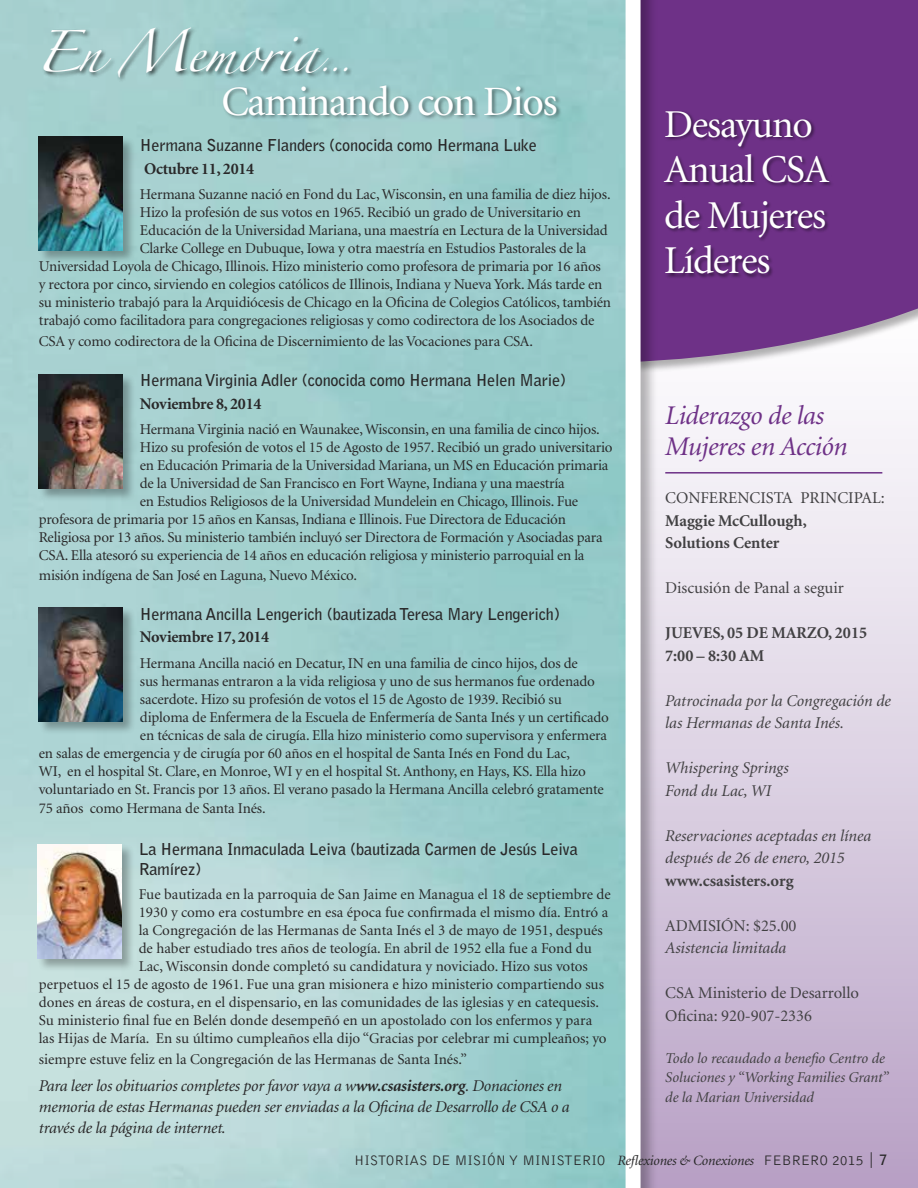
<style>
.page{position:relative;width:918px;height:1188px;background:#fff}
.page>*{position:absolute;margin:0;border:0;box-sizing:border-box;transform-origin:0 0}
.t1{font:41.85px "Minion";letter-spacing:-.03em;color:#fff}
.t2{font:39.45px/45.6px "Minion";letter-spacing:-.03em;color:#fff}
.t3{font:37.2px "Zapfino";letter-spacing:-.02em;color:#fff}
.t4{font:italic 27px/31.5px "Minion";letter-spacing:-.015em;color:#6e3187}
.t5{font:italic 16.5px/21px "Minion";letter-spacing:-.015em;color:#292829}
.t6{font:italic 16.5px/22.5px "Minion";letter-spacing:-.005em;color:#414042}
.t7{font:16.5px/22.5px "Minion";letter-spacing:-.005em;color:#414042}
.t8{font:700 16.5px/22.5px "Minion";letter-spacing:-.005em;color:#414042}
.t9{font:700 16.35px/20.1px "Bell Gothic";letter-spacing:-.015em;color:#292829}
.t10{font:700 16.35px "Minion";letter-spacing:-.015em;color:#292829}
.t11{font:15px "Minion";letter-spacing:-.015em;color:#292829}
.t12{font:italic 15px/19.5px "Minion";letter-spacing:-.005em;color:#414042}
.t13{font:300 14.25px "Bell Gothic";color:#292829}
.s1{font-size:23.25px}
.s2{font-weight:700}
.s3{font-family:"Minion";font-weight:400;font-style:italic}
.s4{font-family:"Helvetica";font-size:15.6px}
</style>
<div class="page">
<div style="left:629px;top:284px;width:289px;height:904px;background:linear-gradient(to bottom,#fff,#b9a2c6)"></div>
<div style="left:631px;top:0;width:287px;height:373px;background:#000;opacity:.3"></div>
<svg style="left:659px;top:0;width:259px;height:362px;fill:#6e3187"></svg>
<div style="left:42px;top:26px;width:311px;height:58px;background:#000;opacity:.65"></div>
<div style="left:222px;top:84px;width:340px;height:36px;background:#000;opacity:.45"></div>
<div style="left:663px;top:110px;width:171px;height:169px;background:#000;opacity:.45"></div>
<div style="left:38px;top:136px;width:98px;height:129px;background:#000;opacity:.3"></div>
<img style="left:39px;top:137px;width:84px;height:114px">
<div style="left:38px;top:373px;width:98px;height:129px;background:#000;opacity:.3"></div>
<img style="left:39px;top:374px;width:84px;height:114px">
<div style="left:38px;top:607px;width:98px;height:128px;background:#000;opacity:.3"></div>
<img style="left:39px;top:608px;width:84px;height:114px">
<div style="left:37px;top:843px;width:98px;height:129px;background:#000;opacity:.3"></div>
<img style="left:38px;top:844px;width:84px;height:114px">
<div style="left:624px;top:0;width:35px;height:1188px;background:#000;opacity:.3"></div>
<div style="left:626px;top:0;width:15px;height:1188px;background:#fff"></div>
<hr style="left:665px;top:472px;width:217px;height:2px;background:#6e3187">
<h3 class="t3" style="left:35px;top:37px;width:318px">En Memoria<span class="s1">…</span></h3>
<h1 class="t1" style="left:221px;top:81px;width:338px">Caminando con Dios</h1>
<h2 class="t2" style="left:664px;top:103px;width:166px">Desayuno<br>Anual CSA de Mujeres<br>Líderes</h2>
<p class="t9" style="left:140px;top:136px;width:399px">Hermana Suzanne Flanders (conocida como Hermana Luke</p>
<p class="t10" style="left:144px;top:160px;width:112px">Octubre 11, 2014</p>
<p class="t11" style="left:140px;top:187px;width:472px">Hermana Suzanne nació en Fond du Lac, Wisconsin, en una familia de diez hijos.</p>
<p class="t11" style="left:140px;top:205px;width:442px">Hizo la profesión de sus votos en 1965. Recibió un grado de Universitario en</p>
<p class="t11" style="left:140px;top:223px;width:469px">Educación de la Universidad Mariana, una maestría en Lectura de la Universidad</p>
<p class="t11" style="left:140px;top:241px;width:448px">Clarke College en Dubuque, Iowa y otra maestría en Estudios Pastorales de la</p>
<p class="t11" style="left:39px;top:259px;width:564px">Universidad Loyola de Chicago, Illinois. Hizo ministerio como profesora de primaria por 16 años</p>
<p class="t11" style="left:39px;top:277px;width:565px">y rectora por cinco, sirviendo en colegios católicos de Illinois, Indiana y Nueva York. Más tarde en</p>
<p class="t11" style="left:39px;top:295px;width:574px">su ministerio trabajó para la Arquidiócesis de Chicago en la Oficina de Colegios Católicos, también</p>
<p class="t11" style="left:39px;top:313px;width:557px">trabajó como facilitadora para congregaciones religiosas y como codirectora de los Asociados de</p>
<p class="t11" style="left:39px;top:334px;width:496px">CSA y como codirectora de la Oficina de Discernimiento de las Vocaciones para CSA.</p>
<p class="t9" style="left:140px;top:370px;width:428px">Hermana Virginia Adler (conocida como Hermana Helen Marie)</p>
<p class="t10" style="left:140px;top:395px;width:123px">Noviembre 8, 2014</p>
<p class="t11" style="left:140px;top:422px;width:461px">Hermana Virginia nació en Waunakee, Wisconsin, en una familia de cinco hijos.</p>
<p class="t11" style="left:140px;top:440px;width:474px">Hizo su profesión de votos el 15 de Agosto de 1957. Recibió un grado universitario</p>
<p class="t11" style="left:140px;top:458px;width:470px">en Educación Primaria de la Universidad Mariana, un MS en Educación primaria</p>
<p class="t11" style="left:140px;top:476px;width:426px">de la Universidad de San Francisco en Fort Wayne, Indiana y una maestría</p>
<p class="t11" style="left:140px;top:494px;width:440px">en Estudios Religiosos de la Universidad Mundelein en Chicago, Illinois. Fue</p>
<p class="t11" style="left:39px;top:512px;width:529px">profesora de primaria por 15 años en Kansas, Indiana e Illinois. Fue Directora de Educación</p>
<p class="t11" style="left:39px;top:530px;width:565px">Religiosa por 13 años. Su ministerio también incluyó ser Directora de Formación y Asociadas para</p>
<p class="t11" style="left:39px;top:548px;width:547px">CSA. Ella atesoró su experiencia de 14 años en educación religiosa y ministerio parroquial en la</p>
<p class="t11" style="left:39px;top:568px;width:320px">misión indígena de San José en Laguna, Nuevo México.</p>
<p class="t9" style="left:140px;top:604px;width:422px">Hermana Ancilla Lengerich (bautizada Teresa Mary Lengerich)</p>
<p class="t10" style="left:140px;top:628px;width:131px">Noviembre 17, 2014</p>
<p class="t11" style="left:140px;top:655px;width:439px">Hermana Ancilla nació en Decatur, IN en una familia de cinco hijos, dos de</p>
<p class="t11" style="left:140px;top:673px;width:456px">sus hermanas entraron a la vida religiosa y uno de sus hermanos fue ordenado</p>
<p class="t11" style="left:140px;top:691px;width:423px">sacerdote. Hizo su profesión de votos el 15 de Agosto de 1939. Recibió su</p>
<p class="t11" style="left:140px;top:709px;width:471px">diploma de Enfermera de la Escuela de Enfermería de Santa Inés y un certificado</p>
<p class="t11" style="left:140px;top:727px;width:469px">en técnicas de sala de cirugía. Ella hizo ministerio como supervisora y enfermera</p>
<p class="t11" style="left:39px;top:745px;width:533px">en salas de emergencia y de cirugía por 60 años en el hospital de Santa Inés en Fond du Lac,</p>
<p class="t11" style="left:39px;top:763px;width:548px">WI, en el hospital St. Clare, en Monroe, WI y en el hospital St. Anthony, en Hays, KS. Ella hizo</p>
<p class="t11" style="left:39px;top:781px;width:566px">voluntariado en St. Francis por 13 años. El verano pasado la Hermana Ancilla celebró gratamente</p>
<p class="t11" style="left:39px;top:801px;width:228px">75 años como Hermana de Santa Inés.</p>
<p class="t9" style="left:139px;top:839px;width:441px">La Hermana Inmaculada Leiva (bautizada Carmen de Jesús Leiva<br>Ramírez)</p>
<p class="t11" style="left:139px;top:886px;width:473px">Fue bautizada en la parroquia de San Jaime en Managua el 18 de septiembre de</p>
<p class="t11" style="left:139px;top:904px;width:471px">1930 y como era costumbre en esa época fue confirmada el mismo día. Entró a</p>
<p class="t11" style="left:139px;top:922px;width:466px">la Congregación de las Hermanas de Santa Inés el 3 de mayo de 1951, después</p>
<p class="t11" style="left:139px;top:940px;width:455px">de haber estudiado tres años de teología. En abril de 1952 ella fue a Fond du</p>
<p class="t11" style="left:139px;top:958px;width:451px">Lac, Wisconsin donde completó su candidatura y noviciado. Hizo sus votos</p>
<p class="t11" style="left:39px;top:976px;width:567px">perpetuos el 15 de agosto de 1961. Fue una gran misionera e hizo ministerio compartiendo sus</p>
<p class="t11" style="left:39px;top:994px;width:562px">dones en áreas de costura, en el dispensario, en las comunidades de las iglesias y en catequesis.</p>
<p class="t11" style="left:39px;top:1012px;width:555px">Su ministerio final fue en Belén donde desempeñó en un apostolado con los enfermos y para</p>
<p class="t11" style="left:39px;top:1030px;width:569px">las Hijas de María. En su último cumpleaños ella dijo “Gracias por celebrar mi cumpleaños; yo</p>
<p class="t11" style="left:39px;top:1051px;width:430px">siempre estuve feliz en la Congregación de las Hermanas de Santa Inés.”</p>
<p class="t5" style="left:39px;top:1076px;width:532px">Para leer los obituarios completes por favor vaya a w<span class="s2">ww.csasisters.org</span>. Donaciones en memoria de estas Hermanas pueden ser enviadas a la Oficina de Desarrollo de CSA o a través de la página de internet.</p>
<p class="t13" style="left:354px;top:1153px;width:535px">HISTORIAS DE MISIÓN Y MINISTERIO <span class="s3">Reflexiones &amp; Conexiones</span> FEBRERO 2015 <span class="s4">|</span> <span class="s2">7</span></p>
<h3 class="t4" style="left:665px;top:400px;width:184px">Liderazgo de las<br>Mujeres en Acción</h3>
<p class="t7" style="left:665px;top:487px;width:221px">CONFERENCISTA PRINCIPAL:</p>
<p class="t8" style="left:665px;top:510px;width:143px">Maggie McCullough,<br>Solutions Center</p>
<p class="t7" style="left:665px;top:577px;width:180px">Discusión de Panal a seguir</p>
<p class="t8" style="left:665px;top:622px;width:203px">JUEVES, 05 DE MARZO, 2015<br>7:00 – 8:30 AM</p>
<p class="t6" style="left:665px;top:690px;width:227px">Patrocinada por la Congregación de las Hermanas de Santa Inés.</p>
<p class="t6" style="left:665px;top:757px;width:125px">Whispering Springs<br>Fond du Lac, WI</p>
<p class="t6" style="left:665px;top:825px;width:207px">Reservaciones aceptadas en línea después de 26 de enero, 2015</p>
<p class="t8" style="left:665px;top:870px;width:130px">www.csasisters.org</p>
<p class="t7" style="left:665px;top:915px;width:133px">ADMISIÓN: $25.00</p>
<p class="t6" style="left:665px;top:937px;width:123px">Asistencia limitada</p>
<p class="t7" style="left:665px;top:982px;width:195px">CSA Ministerio de Desarrollo<br>Oficina: 920-907-2336</p>
<p class="t12" style="left:665px;top:1049px;width:225px">Todo lo recaudado a benefio Centro de<br>Soluciones y “Working Families Grant” de la Marian Universidad</p>
</div>
